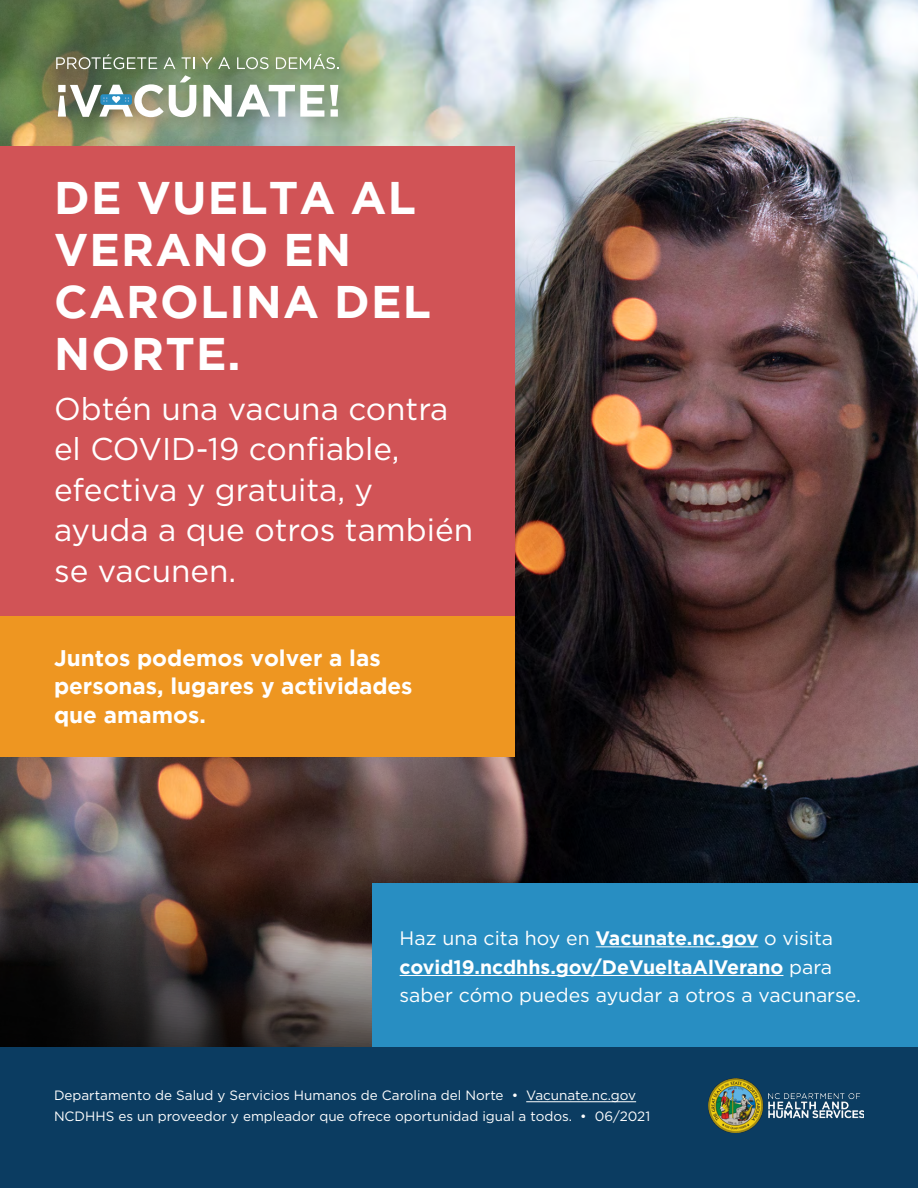
<style>
.page{position:relative;width:918px;height:1188px;background:#fff}
.page>*{position:absolute;margin:0;border:0;box-sizing:border-box;transform-origin:0 0}
.t1{font:700 45.6px/52.2px "Gotham";letter-spacing:.025em;color:#fff}
.t2{font:31.5px/40.5px "Gotham";color:#fff}
.t3{font:700 22.5px/28.7px "Gotham";color:#fff}
.t4{font:19.5px/28.7px "Gotham";color:#fff}
.t5{font:13.5px/21px "Gotham";color:#fff}
.s1{font-weight:700}
</style>
<div class="page">
<img style="left:0;top:0;width:918px;height:728px">
<img style="left:0;top:728px;width:918px;height:320px">
<div style="left:373px;top:883px;width:545px;height:165px;background:#288ec2"></div>
<hr style="left:596px;top:946px;width:162px;height:1px;background:#fff">
<hr style="left:400px;top:975px;width:383px;height:1px;background:#fff">
<div style="left:0;top:616px;width:514px;height:141px;background:#ee9621"></div>
<div style="left:0;top:147px;width:514px;height:469px;background:#d15356"></div>
<div style="left:0;top:1048px;width:918px;height:140px;background:#0b3c61"></div>
<img style="left:709px;top:1078px;width:155px;height:55px">
<hr style="left:526px;top:1101px;width:110px;height:1px;background:#fff">
<div style="left:46px;top:46px;width:312px;height:91px;background:#000;opacity:.28"></div>
<svg style="left:56px;top:54px;width:101px;height:15px;background:#7c886e"></svg>
<svg style="left:164px;top:57px;width:11px;height:12px"></svg>
<svg style="left:182px;top:57px;width:12px;height:12px"></svg>
<svg style="left:201px;top:57px;width:11px;height:12px"></svg>
<svg style="left:218px;top:57px;width:12px;height:12px"></svg>
<svg style="left:237px;top:57px;width:32px;height:12px"></svg>
<svg style="left:276px;top:54px;width:63px;height:15px"></svg>
<svg style="left:203px;top:85px;width:121px;height:32px"></svg>
<svg style="left:330px;top:85px;width:8px;height:32px"></svg>
<svg style="left:58px;top:75px;width:138px;height:42px"></svg>
<h1 class="t1" style="left:54px;top:170px;width:378px">DE VUELTA AL<br>VERANO EN<br>CAROLINA DEL<br>NORTE.</h1>
<h2 class="t2" style="left:54px;top:388px;width:421px">Obtén una vacuna contra el COVID-19 confiable, efectiva y gratuita, y ayuda a que otros también se vacunen.</h2>
<h3 class="t3" style="left:54px;top:643px;width:360px">Juntos podemos volver a las personas, lugares y actividades que amamos.</h3>
<h3 class="t4" style="left:400px;top:923px;width:463px">Haz una cita hoy en <span class="s1">Vacunate.nc.gov</span> o visita <span class="s1">covid19.ncdhhs.gov/DeVueltaAlVerano</span> para saber cómo puedes ayudar a otros a vacunarse.</h3>
<p class="t5" style="left:54px;top:1085px;width:598px">Departamento de Salud y Servicios Humanos de Carolina del Norte • Vacunate.nc.gov<br>NCDHHS es un proveedor y empleador que ofrece oportunidad igual a todos. • 06/2021</p>
</div>
